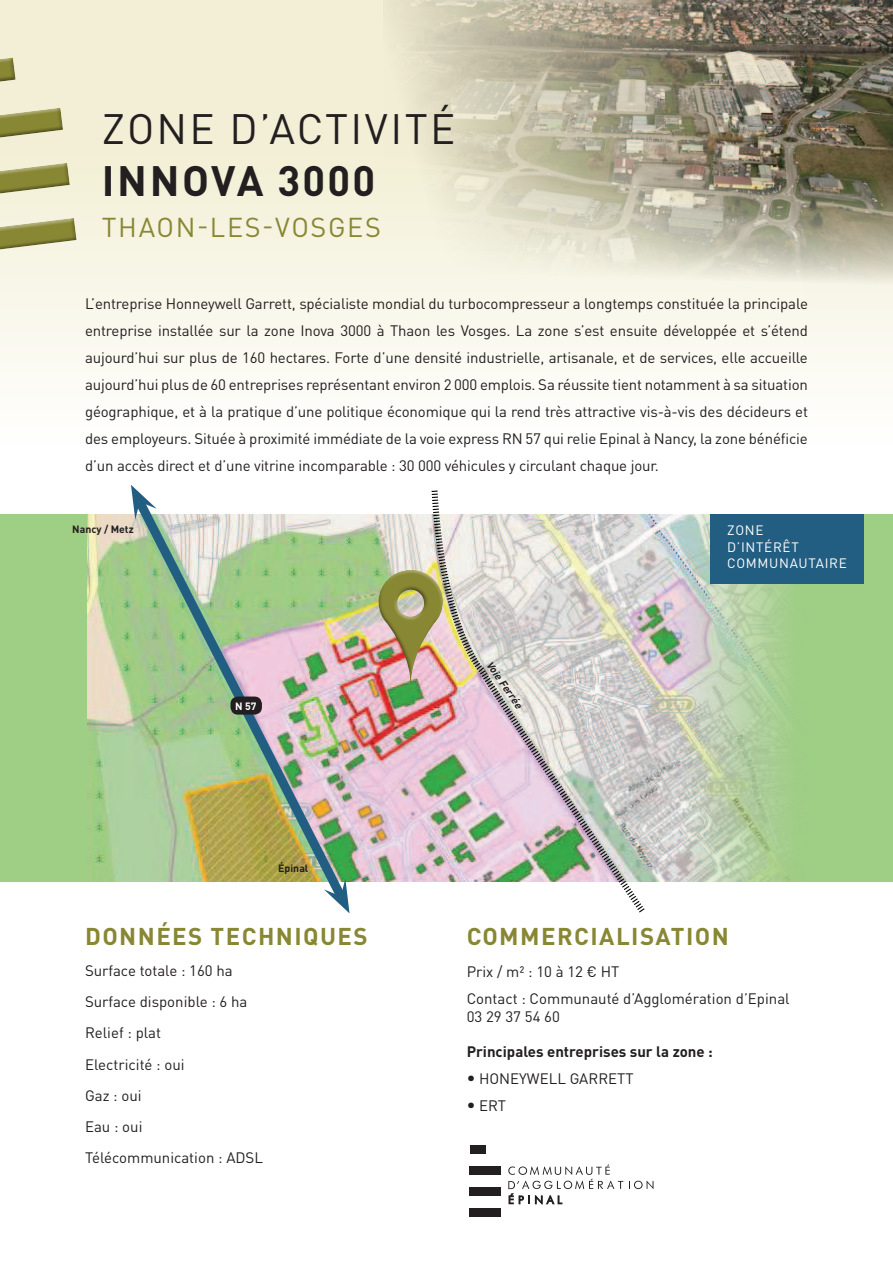
<style>
.page{position:relative;width:893px;height:1263px;background:#fff}
.page>*{position:absolute;margin:0;border:0;box-sizing:border-box;transform-origin:0 0}
.t1{font:42px "DINOT";letter-spacing:.05em;color:#231f20}
.t2{font:700 42px "DINOT";letter-spacing:.05em;color:#231f20}
.t3{font:27px "DINOT";color:#888734}
.t4{font:700 24px "DINOT";letter-spacing:.06em;color:#888734}
.t5{font:15px/27px "DINOT";color:#231f20}
.t6{font:700 15px "DINOT";color:#231f20}
.t7{font:13.5px/16.2px "DINOT";letter-spacing:.05em;color:#fff}
.t8{font:700 10.5px "DINOT";color:#231f20}
.t9{font:italic 700 10.5px "DINOT";color:#231f20}
.t10{font:700 10.5px "DINOT";color:#fff}
.s1{font-family:"Futura"}
</style>
<div class="page">
<div style="left:0;top:514px;width:893px;height:368px;background:#9fce85"></div>
<img style="left:87px;top:514px;width:703px;height:368px">
<div style="left:0;top:0;width:893px;height:503px;background:linear-gradient(to bottom,#f0ebcc,#fff)"></div>
<img style="left:384px;top:0;width:509px;height:308px">
<div style="left:0;top:57px;width:79px;height:195px;background:#231f20;opacity:.75"></div>
<div style="left:470px;top:1166px;width:31px;height:9px;background:#231f20"></div>
<div style="left:470px;top:1145px;width:15px;height:9px;background:#231f20"></div>
<div style="left:470px;top:1187px;width:31px;height:9px;background:#231f20"></div>
<div style="left:470px;top:1208px;width:31px;height:9px;background:#231f20"></div>
<svg style="left:629px;top:1181px;width:24px;height:8px"></svg>
<svg style="left:508px;top:1164px;width:115px;height:40px"></svg>
<div style="left:380px;top:568px;width:63px;height:117px;background:#fff;opacity:.75"></div>
<div style="left:375px;top:583px;width:67px;height:102px;background:#231f20;opacity:.75"></div>
<div style="left:710px;top:514px;width:153px;height:70px;background:#225e82"></div>
<img style="left:430px;top:490px;width:216px;height:423px">
<img style="left:131px;top:493px;width:222px;height:389px">
<svg style="left:131px;top:485px;width:26px;height:35px"></svg>
<svg style="left:324px;top:878px;width:26px;height:35px"></svg>
<div style="left:230px;top:696px;width:32px;height:19px;background:#231f20;border-radius:8px"></div>
<h1 class="t1" style="left:102px;top:101px;width:355px">ZONE D’ACTIvité</h1>
<h1 class="t2" style="left:102px;top:153px;width:275px">innova 3000</h1>
<h2 class="t3" style="left:102px;top:209px;width:20px">thaon</h2>
<h2 class="t3" style="left:197px;top:209px;width:30px">-les</h2>
<h2 class="t3" style="left:262px;top:209px;width:32px">-vosges</h2>
<p class="t5" style="left:85px;top:290px;width:724px;text-align:justify">L’entreprise Honneywell Garrett, spécialiste mondial du turbocompresseur a longtemps constituée la principale entreprise installée sur la zone Inova 3000 à Thaon les Vosges. La zone s’est ensuite développée et s’étend aujourd’hui sur plus de 160 hectares. Forte d’une densité industrielle, artisanale, et de services, elle accueille aujourd’hui plus de 60 entreprises représentant environ 2 000 emplois. Sa réussite tient notamment à sa situation géographique, et à la pratique d’une politique économique qui la rend très attractive vis-à-vis des décideurs et des employeurs. Située à proximité immédiate de la voie express RN 57 qui relie Epinal à Nancy, la zone bénéficie d’un accès direct et d’une vitrine incomparable : 30 000 véhicules y circulant chaque jour.</p>
<p class="t8" style="left:72px;top:522px;width:63px">Nancy / Metz</p>
<p class="t10" style="left:235px;top:699px;width:23px">N 57</p>
<p class="t8" style="left:278px;top:861px;width:32px">épinal</p>
<h3 class="t4" style="left:85px;top:919px;width:284px">Données techniques</h3>
<p class="t5" style="left:85px;top:954px;width:179px;line-height:31.2px">Surface totale : 160 ha<br>Surface disponible : 6 ha<br>Relief : plat<br>Electricité : oui<br>Gaz : oui<br>Eau : oui<br>Télécommunication : ADSL</p>
<p class="t9" style="left:495px;top:658px;width:57px;rotate:55deg">Voie Ferrée</p>
<p class="t7" style="left:727px;top:522px;width:121px">ZONE<br>D’INTÉRÊT<br>COMMUNAUTAIRE</p>
<h3 class="t4" style="left:467px;top:920px;width:263px">Commercialisation</h3>
<p class="t5" style="left:467px;top:957px;width:324px">Prix / m² : 10 à 12 € HT<br>Contact : Communauté d’Agglomération d’Epinal</p>
<p class="t5" style="left:467px;top:1002px;width:95px">03 29 37 54 60</p>
<p class="t6" style="left:467px;top:1041px;width:248px">Principales entreprises sur la zone :</p>
<p class="t5" style="left:467px;top:1064px;width:168px"><span class="s1">•</span> HONEYWELL GARRETT</p>
<p class="t5" style="left:467px;top:1091px;width:41px"><span class="s1">•</span> ERT</p>
</div>
